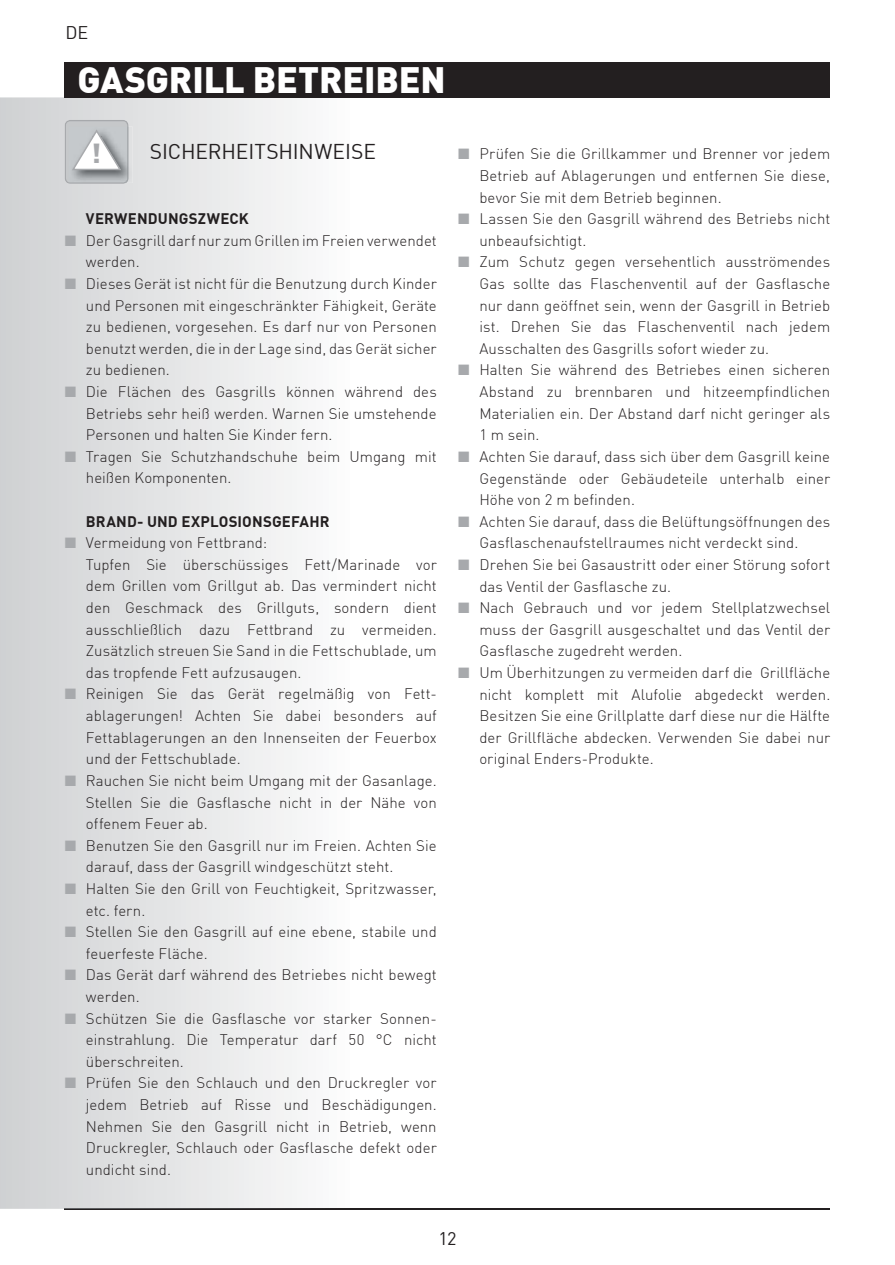
<style>
.page{position:relative;width:895px;height:1265px;background:#fff}
.page>*{position:absolute;margin:0;border:0;box-sizing:border-box;transform-origin:0 0}
.t1{font:900 43.5px "DIN Offc";color:#231f20}
.t2{font:900 36px "DIN Offc";letter-spacing:-.005em;color:#fff}
.t3{font:21px "DIN Offc";letter-spacing:-.005em;color:#231f20}
.t4{font:18px "DIN Offc";color:#231f20}
.t5{font:300 15px/21.6px "DIN Offc";letter-spacing:.005em;color:#231f20}
.t6{font:700 15px "DIN Offc";letter-spacing:.01em;color:#231f20}
.s1{font-size:27px;color:#a7a9ac}
</style>
<div class="page">
<hr style="left:65px;top:1208px;width:765px;height:1px;background:#231f20">
<svg style="left:0;top:97px;width:387px;height:1111px"></svg>
<img style="left:65px;top:1208px;width:247px;height:1px">
<div style="left:65px;top:62px;width:765px;height:35px;background:#231f20"></div>
<img style="left:128px;top:127px;width:5px;height:56px">
<svg style="left:65px;top:120px;width:63px;height:64px"></svg>
<svg style="left:65px;top:235px;width:11px;height:11px"></svg>
<svg style="left:65px;top:278px;width:11px;height:11px"></svg>
<svg style="left:65px;top:386px;width:11px;height:11px"></svg>
<svg style="left:65px;top:451px;width:11px;height:11px"></svg>
<svg style="left:65px;top:538px;width:11px;height:10px"></svg>
<svg style="left:65px;top:689px;width:11px;height:10px"></svg>
<svg style="left:65px;top:775px;width:11px;height:11px"></svg>
<svg style="left:65px;top:840px;width:11px;height:10px"></svg>
<svg style="left:65px;top:883px;width:11px;height:11px"></svg>
<svg style="left:65px;top:926px;width:11px;height:11px"></svg>
<svg style="left:65px;top:970px;width:11px;height:10px"></svg>
<svg style="left:65px;top:1013px;width:11px;height:10px"></svg>
<svg style="left:65px;top:1078px;width:11px;height:10px"></svg>
<p class="t4" style="left:66px;top:20px;width:24px">DE</p>
<h2 class="t2" style="left:77px;top:55px;width:369px">GASGRILL BETREIBEN</h2>
<h1 class="t1" style="left:88px;top:122px;width:17px">!<span class="s1">!</span></h1>
<h3 class="t3" style="left:150px;top:137px;width:228px">SICHERHEITSHINWEISE</h3>
<p class="t6" style="left:86px;top:208px;width:164px">VERWENDUNGSZWECK</p>
<p class="t5" style="left:86px;top:229px;width:352px">Der Gasgrill darf nur zum Grillen im Freien verwendet werden.<br>Dieses Gerät ist nicht für die Benutzung durch Kinder und Personen mit eingeschränkter Fähigkeit, Geräte zu bedienen, vorgesehen. Es darf nur von Personen benutzt werden, die in der Lage sind, das Gerät sicher zu bedienen.<br>Die Flächen des Gasgrills können während des Betriebs sehr heiß werden. Warnen Sie umstehende Personen und halten Sie Kinder fern.<br>Tragen Sie Schutzhandschuhe beim Umgang mit heißen Komponenten.</p>
<p class="t6" style="left:86px;top:511px;width:245px">BRAND- UND EXPLOSIONSGEFAHR</p>
<p class="t5" style="left:86px;top:531px;width:352px">Vermeidung von Fettbrand:<br>Tupfen Sie überschüssiges Fett/Marinade vor dem Grillen vom Grillgut ab. Das vermindert nicht den Geschmack des Grillguts, sondern dient ausschließlich dazu Fettbrand zu vermeiden.<br>Zusätzlich streuen Sie Sand in die Fettschublade, um das tropfende Fett aufzusaugen.<br>Reinigen Sie das Gerät regelmäßig von Fett&shy;ablagerungen! Achten Sie dabei besonders auf Fettablagerungen an den Innenseiten der Feuerbox und der Fettschublade.<br>Rauchen Sie nicht beim Umgang mit der Gasanlage.<br>Stellen Sie die Gasflasche nicht in der Nähe von offenem Feuer ab.<br>Benutzen Sie den Gasgrill nur im Freien. Achten Sie darauf, dass der Gasgrill windgeschützt steht.<br>Halten Sie den Grill von Feuchtigkeit, Spritzwasser, etc. fern.<br>Stellen Sie den Gasgrill auf eine ebene, stabile und feuerfeste Fläche.<br>Das Gerät darf während des Betriebes nicht bewegt werden.<br>Schützen Sie die Gasflasche vor starker Sonnen&shy;einstrahlung. Die Temperatur darf 50 °C nicht überschreiten.<br>Prüfen Sie den Schlauch und den Druckregler vor jedem Betrieb auf Risse und Beschädigungen.<br>Nehmen Sie den Gasgrill nicht in Betrieb, wenn Druckregler, Schlauch oder Gasflasche defekt oder undicht sind.</p>
<p class="t4" style="left:438px;top:1226px;width:19px">12</p>
<p class="t5" style="left:479px;top:143px;width:352px">Prüfen Sie die Grillkammer und Brenner vor jedem Betrieb auf Ablagerungen und entfernen Sie diese, bevor Sie mit dem Betrieb beginnen.<br>Lassen Sie den Gasgrill während des Betriebs nicht unbeaufsichtigt.<br>Zum Schutz gegen versehentlich ausströmendes Gas sollte das Flaschenventil auf der Gasflasche nur dann geöffnet sein, wenn der Gasgrill in Betrieb ist. Drehen Sie das Flaschenventil nach jedem Ausschalten des Gasgrills sofort wieder zu.<br>Halten Sie während des Betriebes einen sicheren Abstand zu brennbaren und hitzeempfindlichen Materialien ein. Der Abstand darf nicht geringer als 1 m sein.<br>Achten Sie darauf, dass sich über dem Gasgrill keine Gegenstände oder Gebäudeteile unterhalb einer Höhe von 2 m befinden.<br>Achten Sie darauf, dass die Belüftungsöffnungen des Gasflaschenaufstellraumes nicht verdeckt sind.<br>Drehen Sie bei Gasaustritt oder einer Störung sofort das Ventil der Gasflasche zu.<br>Nach Gebrauch und vor jedem Stellplatzwechsel muss der Gasgrill ausgeschaltet und das Ventil der Gasflasche zugedreht werden.<br>Um Überhitzungen zu vermeiden darf die Grillfläche nicht komplett mit Alufolie abgedeckt werden.<br>Besitzen Sie eine Grillplatte darf diese nur die Hälfte der Grillfläche abdecken. Verwenden Sie dabei nur original Enders-Produkte.</p>
</div>
